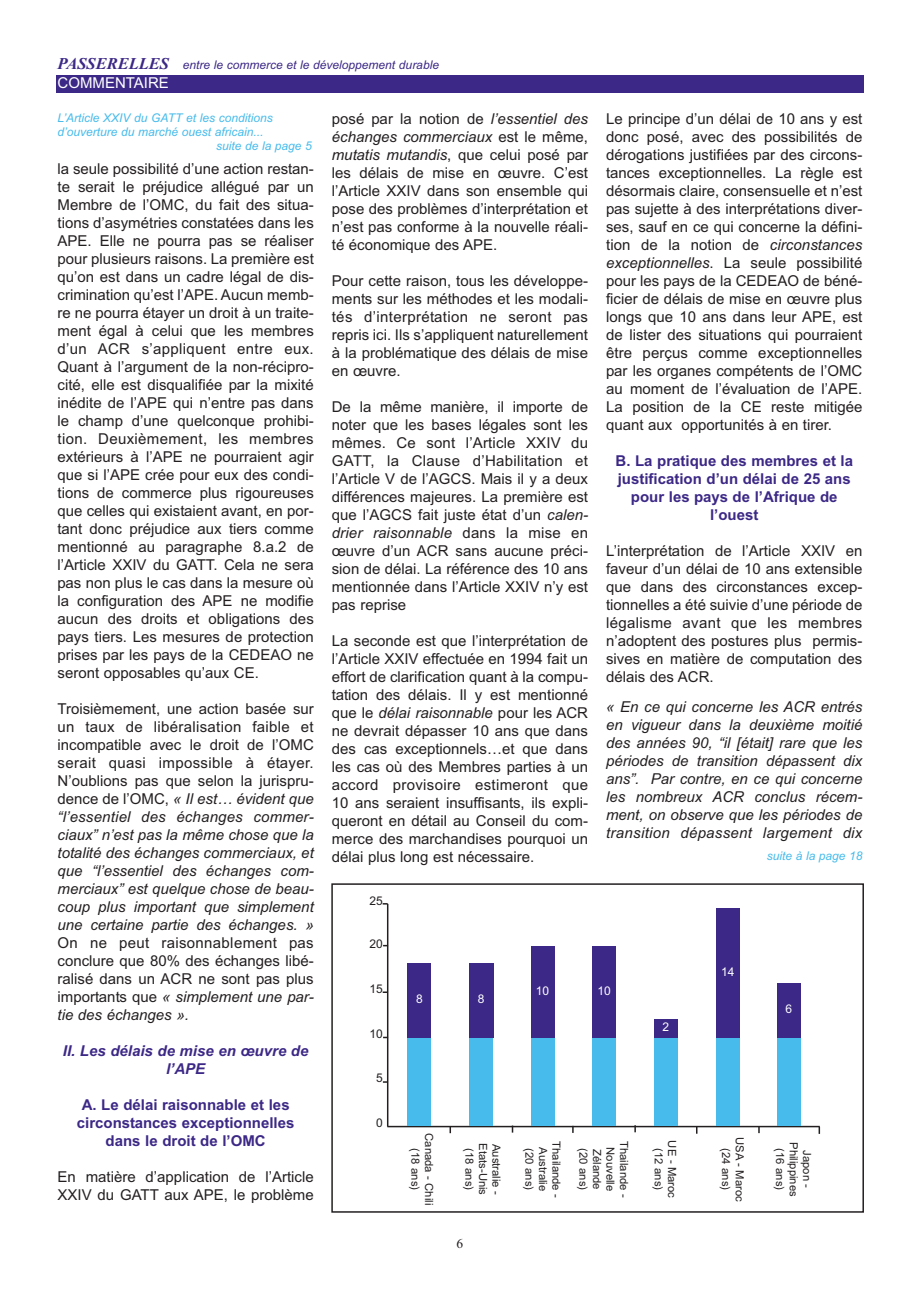
<style>
.page{position:relative;width:920px;height:1290px;background:#fff}
.page>*{position:absolute;margin:0;border:0;box-sizing:border-box;transform-origin:0 0}
.t1{font:15px/18px "Arial";color:#231f20;text-align:justify}
.t2{font:italic 15px/18px "Arial";color:#231f20;text-align:justify}
.t3{font:700 15px/18px "Arial";color:#3c2886;text-align:center}
.t4{font:italic 700 15px/18px "Arial";color:#3c2886;text-align:center}
.t5{font:15px "Arial";color:#fff}
.t6{font:13.5px "Times New Roman";color:#231f20}
.t7{font:italic 12px "Arial";color:#47bbeb}
.t8{font:italic 12px "Arial";color:#3c2886}
.t9{font:12px "Arial";color:#231f20}
.t10{font:12px "Arial";color:#fff}
.t11{font:11.25px/13.5px "Arial";color:#231f20;text-align:center}
.s1{font-family:"Times New Roman";font-weight:700;font-size:16.5px}
.s2{font-style:normal}
.s3{font-style:italic}
</style>
<div class="page">
<div style="left:331px;top:883px;width:533px;height:330px;border:2px solid #231f20"></div>
<hr style="left:387px;top:904px;width:1px;height:222px;background:#231f20">
<hr style="left:387px;top:1126px;width:433px;height:1px;background:#231f20">
<div style="left:407px;top:1037px;width:24px;height:89px;background:#47bbeb"></div>
<div style="left:469px;top:1037px;width:24px;height:89px;background:#47bbeb"></div>
<div style="left:531px;top:1037px;width:24px;height:89px;background:#47bbeb"></div>
<div style="left:592px;top:1037px;width:24px;height:89px;background:#47bbeb"></div>
<div style="left:654px;top:1037px;width:24px;height:89px;background:#47bbeb"></div>
<div style="left:716px;top:1037px;width:24px;height:89px;background:#47bbeb"></div>
<div style="left:777px;top:1037px;width:24px;height:89px;background:#47bbeb"></div>
<div style="left:408px;top:963px;width:23px;height:74px;background:#3c2886"></div>
<div style="left:469px;top:963px;width:24px;height:74px;background:#3c2886"></div>
<div style="left:531px;top:946px;width:23px;height:91px;background:#3c2886"></div>
<div style="left:592px;top:946px;width:24px;height:91px;background:#3c2886"></div>
<div style="left:654px;top:1019px;width:24px;height:18px;background:#3c2886"></div>
<div style="left:716px;top:908px;width:24px;height:129px;background:#3c2886"></div>
<div style="left:777px;top:982px;width:24px;height:55px;background:#3c2886"></div>
<svg style="left:449px;top:1127px;width:2px;height:6px"></svg>
<svg style="left:572px;top:1127px;width:2px;height:6px"></svg>
<svg style="left:634px;top:1125px;width:2px;height:7px"></svg>
<svg style="left:758px;top:1127px;width:2px;height:6px"></svg>
<svg style="left:818px;top:1127px;width:2px;height:7px"></svg>
<div style="left:56px;top:75px;width:808px;height:18px;background:#3c2886"></div>
<p class="t8" style="left:58px;top:58px;width:383px"><span class="s1">PASSERELLES</span> entre le commerce et le développement durable</p>
<p class="t5" style="left:58px;top:74px;width:113px">COMMENTAIRE</p>
<p class="t7" style="left:58px;top:110px;width:217px">L’Article XXIV du GATT et les conditions</p>
<p class="t7" style="left:58px;top:125px;width:208px">d’ouverture du marché ouest africain...</p>
<p class="t7" style="left:216px;top:139px;width:97px">suite de la page 5</p>
<p class="t1" style="left:58px;top:160px;width:258px">la seule possibilité d’une action restan&shy;te serait le préjudice allégué par un Membre de l’OMC, du fait des situa&shy;tions d’asymétries constatées dans les APE. Elle ne pourra pas se réaliser pour plusieurs raisons. La première est qu’on est dans un cadre légal de dis&shy;crimination qu’est l’APE. Aucun memb&shy;re ne pourra étayer un droit à un traite&shy;ment égal à celui que les membres d’un ACR s’appliquent entre eux.<br>Quant à l’argument de la non-récipro&shy;cité, elle est disqualifiée par la mixité inédite de l’APE qui n’entre pas dans le champ d’une quelconque prohibi&shy;tion. Deuxièmement, les membres extérieurs à l’APE ne pourraient agir que si l’APE crée pour eux des condi&shy;tions de commerce plus rigoureuses que celles qui existaient avant, en por&shy;tant donc préjudice aux tiers comme mentionné au paragraphe 8.a.2 de l’Article XXIV du GATT. Cela ne sera pas non plus le cas dans la mesure où la configuration des APE ne modifie aucun des droits et obligations des pays tiers. Les mesures de protection prises par les pays de la CEDEAO ne seront opposables qu’aux CE.</p>
<p class="t2" style="left:58px;top:700px;width:258px"><span class="s2">Troisièmement, une action basée sur un taux de libéralisation faible et incompatible avec le droit de l’OMC serait quasi impossible à étayer.<br>N’oublions pas que selon la jurispru&shy;dence de l’OMC,</span> « Il est… évident que “l’essentiel des échanges commer&shy;ciaux” n’est pas la même chose que la totalité des échanges commerciaux, et que “l’essentiel des échanges com&shy;merciaux” est quelque chose de beau&shy;coup plus important que simplement une certaine partie des échanges. »</p>
<p class="t1" style="left:58px;top:934px;width:258px">On ne peut raisonnablement pas conclure que 80% des échanges libé&shy;ralisé dans un ACR ne sont pas plus importants que <span class="s3">« simplement une par&shy;tie des échanges ».</span></p>
<p class="t4" style="left:63px;top:1042px;width:247px">II. Les délais de mise en œuvre de l’APE</p>
<p class="t3" style="left:77px;top:1096px;width:219px">A. Le délai raisonnable et les circonstances exceptionnelles dans le droit de l’OMC</p>
<p class="t1" style="left:58px;top:1168px;width:258px">En matière d’application de l’Article<br>XXIV du GATT aux APE, le problème</p>
<p class="t1" style="left:332px;top:110px;width:258px">posé par la notion de <span class="s3">l’essentiel des échanges commerciaux</span> est le même, <span class="s3">mutatis mutandis</span>, que celui posé par les délais de mise en œuvre. C’est l’Article XXIV dans son ensemble qui pose des problèmes d’interprétation et n’est pas conforme à la nouvelle réali&shy;té économique des APE.</p>
<p class="t1" style="left:332px;top:272px;width:258px">Pour cette raison, tous les développe&shy;ments sur les méthodes et les modali&shy;tés d’interprétation ne seront pas repris ici. Ils s’appliquent naturellement à la problématique des délais de mise en œuvre.</p>
<p class="t1" style="left:332px;top:398px;width:258px">De la même manière, il importe de noter que les bases légales sont les mêmes. Ce sont l’Article XXIV du GATT, la Clause d’Habilitation et l’Article V de l’AGCS. Mais il y a deux différences majeures. La première est que l’AGCS fait juste état d’un <span class="s3">calen&shy;drier raisonnable</span> dans la mise en œuvre d’un ACR sans aucune préci&shy;sion de délai. La référence des 10 ans mentionnée dans l’Article XXIV n’y est pas reprise</p>
<p class="t1" style="left:332px;top:632px;width:258px">La seconde est que l’interprétation de l’Article XXIV effectuée en 1994 fait un effort de clarification quant à la compu&shy;tation des délais. Il y est mentionné que le <span class="s3">délai raisonnable</span> pour les ACR ne devrait dépasser 10 ans que dans des cas exceptionnels…et que dans les cas où des Membres parties à un accord provisoire estimeront que 10 ans seraient insuffisants, ils expli&shy;queront en détail au Conseil du com&shy;merce des marchandises pourquoi un délai plus long est nécessaire.</p>
<p class="t1" style="left:606px;top:110px;width:258px">Le principe d’un délai de 10 ans y est donc posé, avec des possibilités de dérogations justifiées par des circons&shy;tances exceptionnelles. La règle est désormais claire, consensuelle et n’est pas sujette à des interprétations diver&shy;ses, sauf en ce qui concerne la défini&shy;tion de la notion de <span class="s3">circonstances exceptionnelles</span>. La seule possibilité pour les pays de la CEDEAO de béné&shy;ficier de délais de mise en œuvre plus longs que 10 ans dans leur APE, est de lister des situations qui pourraient être perçus comme exceptionnelles par les organes compétents de l’OMC au moment de l’évaluation de l’APE.<br>La position de la CE reste mitigée quant aux opportunités à en tirer.</p>
<p class="t3" style="left:615px;top:452px;width:239px">B. La pratique des membres et la justification d’un délai de 25 ans pour les pays de l’Afrique de l’ouest</p>
<p class="t1" style="left:606px;top:542px;width:258px">L’interprétation de l’Article XXIV en faveur d’un délai de 10 ans extensible que dans des circonstances excep&shy;tionnelles a été suivie d’une période de légalisme avant que les membres n’adoptent des postures plus permis&shy;sives en matière de computation des délais des ACR.</p>
<p class="t2" style="left:606px;top:698px;width:258px">« En ce qui concerne les ACR entrés en vigueur dans la deuxième moitié des années 90, “il [était] rare que les périodes de transition dépassent dix ans”. Par contre, en ce qui concerne les nombreux ACR conclus récem&shy;ment, on observe que les périodes de transition dépassent largement dix</p>
<p class="t7" style="left:767px;top:849px;width:97px">suite à la page 18</p>
<p class="t9" style="left:370px;top:894px;width:15px">25</p>
<p class="t9" style="left:370px;top:937px;width:15px">20</p>
<p class="t9" style="left:370px;top:982px;width:15px">15</p>
<p class="t9" style="left:370px;top:1027px;width:15px">10</p>
<p class="t9" style="left:376px;top:1070px;width:8px">5</p>
<p class="t9" style="left:376px;top:1116px;width:8px">0</p>
<p class="t10" style="left:416px;top:992px;width:8px">8</p>
<p class="t10" style="left:478px;top:992px;width:8px">8</p>
<p class="t10" style="left:536px;top:983px;width:15px">10</p>
<p class="t10" style="left:598px;top:983px;width:15px">10</p>
<p class="t10" style="left:663px;top:1020px;width:8px">2</p>
<p class="t11" style="left:436px;top:1133px;width:73px;rotate:90deg">Canada - Chili (18 ans)</p>
<p class="t11" style="left:503px;top:1143px;width:53px;rotate:90deg">Australie -<br>Etats-Unis (18 ans)</p>
<p class="t6" style="left:457px;top:1235px;width:8px">6</p>
<p class="t11" style="left:563px;top:1141px;width:58px;rotate:90deg">Thailande -<br>Australie (20 ans)</p>
<p class="t11" style="left:631px;top:1141px;width:58px;rotate:90deg">Thailande -<br>Nouvelle<br>Zélande (20 ans)</p>
<p class="t11" style="left:679px;top:1140px;width:59px;rotate:90deg">UE - Maroc (12 ans)</p>
<p class="t10" style="left:721px;top:965px;width:15px">14</p>
<p class="t10" style="left:786px;top:1002px;width:8px">6</p>
<p class="t11" style="left:746px;top:1137px;width:66px;rotate:90deg">USA - Maroc (24 ans)</p>
<p class="t11" style="left:814px;top:1142px;width:56px;rotate:90deg">Japon -<br>Philippines (16 ans)</p>
</div>
